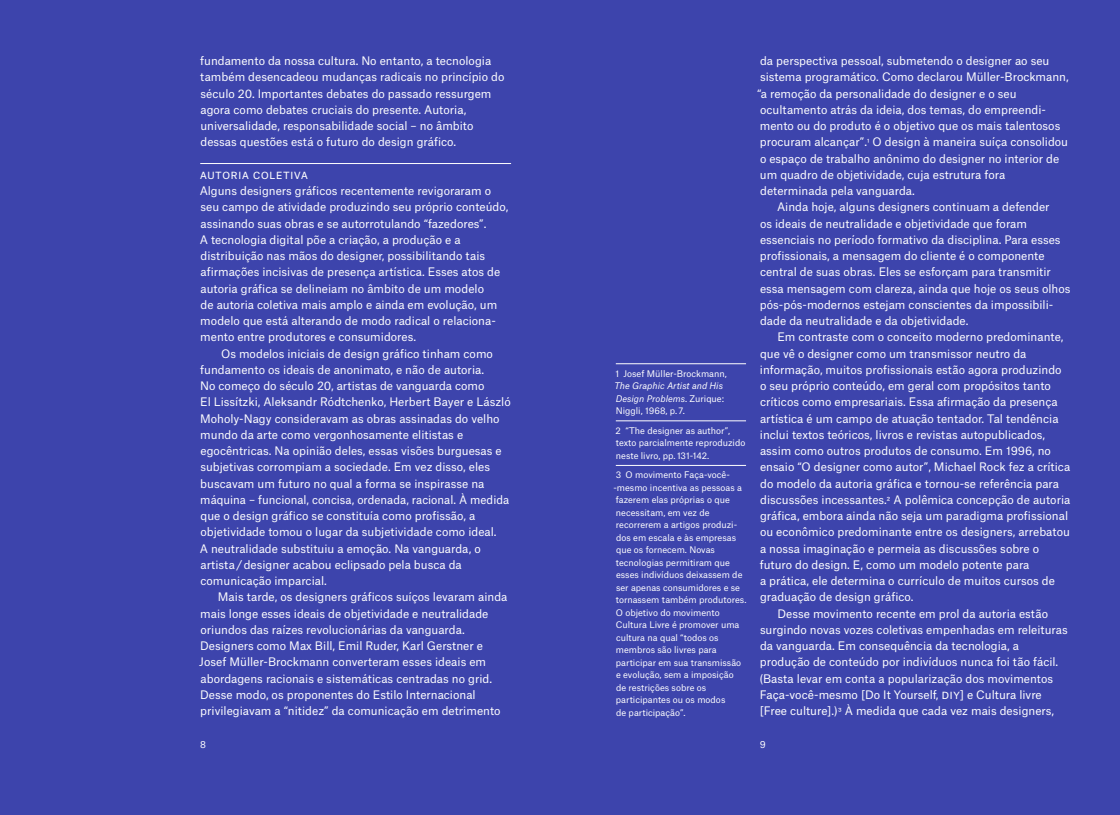
<style>
.page{position:relative;width:1120px;height:815px;background:#3d44ac}
.page>*{position:absolute;margin:0;border:0;box-sizing:border-box;transform-origin:0 0}
.t1{font:11.25px/16.2px "Atlas Grotesk";color:#fff}
.t2{font:9.38px "Atlas Grotesk";color:#fff}
.t3{font:8.75px/12.5px "Atlas Grotesk";color:#fff}
.t4{font:italic 8.75px/12.5px "Atlas Grotesk";color:#fff;text-align:justify}
.s1{font-style:normal}
.s2{font-size:8.75px}
</style>
<div class="page">
<hr style="left:616px;top:363px;width:130px;height:1px;background:#fff">
<hr style="left:616px;top:420px;width:130px;height:1px;background:#fff">
<hr style="left:616px;top:465px;width:130px;height:1px;background:#fff">
<hr style="left:200px;top:163px;width:311px;height:1px;background:#fff">
<p class="t1" style="left:200px;top:52px;width:306px">fundamento da nossa cultura. No entanto, a tecnologia também desencadeou mudanças radicais no princípio do século 20. Importantes debates do passado ressurgem agora como debates cruciais do presente. Autoria, universalidade, responsabilidade social – no âmbito dessas questões está o futuro do design gráfico.</p>
<p class="t1" style="left:200px;top:165px;width:310px">autoria coletiva<br>Alguns designers gráficos recentemente revigoraram o seu campo de atividade produzindo seu próprio conteúdo, assinando suas obras e se autorrotulando “fazedores”.<br>A tecnologia digital põe a criação, a produção e a distribuição nas mãos do designer, possibilitando tais afirmações incisivas de presença artística. Esses atos de autoria gráfica se delineiam no âmbito de um modelo<br>de autoria coletiva mais amplo e ainda em evolução, um modelo que está alterando de modo radical o relaciona&shy;mento entre produtores e consumidores.</p>
<p class="t1" style="left:200px;top:344px;width:312px;text-indent:21px">Os modelos iniciais de design gráfico tinham como fundamento os ideais de anonimato, e não de autoria.<br>No começo do século 20, artistas de vanguarda como<br>El Lissítzki, Aleksandr Ródtchenko, Herbert Bayer e László Moholy-Nagy consideravam as obras assinadas do velho mundo da arte como vergonhosamente elitistas e egocêntricas. Na opinião deles, essas visões burguesas e subjetivas corrompiam a sociedade. Em vez disso, eles buscavam um futuro no qual a forma se inspirasse na máquina – funcional, concisa, ordenada, racional. À medida que o design gráfico se constituía como profissão, a objetividade tomou o lugar da subjetividade como ideal.<br>A neutralidade substituiu a emoção. Na vanguarda, o artista / designer acabou eclipsado pela busca da comunicação imparcial.</p>
<p class="t1" style="left:199px;top:588px;width:310px;text-indent:19px">Mais tarde, os designers gráficos suíços levaram ainda mais longe esses ideais de objetividade e neutralidade oriundos das raízes revolucionárias da vanguarda.<br>Designers como Max Bill, Emil Ruder, Karl Gerstner e Josef Müller-Brockmann converteram esses ideais em abordagens racionais e sistemáticas centradas no grid.<br>Desse modo, os proponentes do Estilo Internacional privilegiavam a “nitidez” da comunicação em detrimento</p>
<p class="t3" style="left:615px;top:366px;width:113px">1 Josef Müller-Brockmann,</p>
<p class="t4" style="left:614px;top:379px;width:111px">The Graphic Artist and His Design Problems<span class="s1">. Zurique:<br>Niggli, 1968, p. 7.</span></p>
<p class="t3" style="left:615px;top:423px;width:131px">2 “The designer as author”, texto parcialmente reproduzido neste livro, pp. 131-142.</p>
<p class="t3" style="left:616px;top:468px;width:116px">3 O movimento Faça-você-</p>
<p class="t3" style="left:613px;top:480px;width:130px">-mesmo incentiva as pessoas a</p>
<p class="t3" style="left:616px;top:493px;width:115px">fazerem elas próprias o que</p>
<p class="t3" style="left:616px;top:505px;width:95px">necessitam, em vez de</p>
<p class="t3" style="left:616px;top:518px;width:123px">recorrerem a artigos produzi-</p>
<p class="t3" style="left:616px;top:530px;width:121px">dos em escala e às empresas</p>
<p class="t3" style="left:616px;top:543px;width:100px">que os fornecem. Novas</p>
<p class="t3" style="left:616px;top:555px;width:116px">tecnologias permitiram que</p>
<p class="t3" style="left:616px;top:568px;width:128px">esses indivíduos deixassem de</p>
<p class="t3" style="left:616px;top:580px;width:126px">ser apenas consumidores e se</p>
<p class="t3" style="left:616px;top:593px;width:132px">tornassem também produtores.</p>
<p class="t3" style="left:616px;top:605px;width:105px">O objetivo do movimento</p>
<p class="t3" style="left:616px;top:618px;width:125px">Cultura Livre é promover uma</p>
<p class="t3" style="left:616px;top:630px;width:104px">cultura na qual “todos os</p>
<p class="t3" style="left:616px;top:643px;width:102px">membros são livres para</p>
<p class="t3" style="left:616px;top:655px;width:127px">participar em sua transmissão</p>
<p class="t3" style="left:616px;top:668px;width:119px">e evolução, sem a imposição</p>
<p class="t3" style="left:616px;top:680px;width:92px">de restrições sobre os</p>
<p class="t3" style="left:616px;top:693px;width:111px">participantes ou os modos</p>
<p class="t3" style="left:616px;top:705px;width:71px">de participação”.</p>
<p class="t1" style="left:760px;top:52px;width:291px">da perspectiva pessoal, submetendo o designer ao seu</p>
<p class="t1" style="left:760px;top:68px;width:310px">sistema programático. Como declarou Müller-Brockmann,</p>
<p class="t1" style="left:757px;top:84px;width:261px">“a remoção da personalidade do designer e o seu</p>
<p class="t1" style="left:760px;top:100px;width:287px">ocultamento atrás da ideia, dos temas, do empreendi-</p>
<p class="t1" style="left:760px;top:117px;width:302px">mento ou do produto é o objetivo que os mais talentosos</p>
<p class="t1" style="left:760px;top:133px;width:310px">procuram alcançar”.<span class="s2">1</span> O design à maneira suíça consolidou</p>
<p class="t1" style="left:760px;top:149px;width:301px">o espaço de trabalho anônimo do designer no interior de</p>
<p class="t1" style="left:760px;top:165px;width:247px">um quadro de objetividade, cuja estrutura fora</p>
<p class="t1" style="left:760px;top:182px;width:156px">determinada pela vanguarda.</p>
<p class="t1" style="left:777px;top:198px;width:274px">Ainda hoje, alguns designers continuam a defender</p>
<p class="t1" style="left:760px;top:214px;width:269px">os ideais de neutralidade e objetividade que foram</p>
<p class="t1" style="left:760px;top:230px;width:302px">essenciais no período formativo da disciplina. Para esses</p>
<p class="t1" style="left:760px;top:247px;width:286px">profissionais, a mensagem do cliente é o componente</p>
<p class="t1" style="left:760px;top:263px;width:292px">central de suas obras. Eles se esforçam para transmitir</p>
<p class="t1" style="left:760px;top:279px;width:312px">essa mensagem com clareza, ainda que hoje os seus olhos</p>
<p class="t1" style="left:760px;top:295px;width:295px">pós-pós-modernos estejam conscientes da impossibili-</p>
<p class="t1" style="left:760px;top:311px;width:210px">dade da neutralidade e da objetividade.</p>
<p class="t1" style="left:777px;top:328px;width:287px">Em contraste com o conceito moderno predominante,</p>
<p class="t1" style="left:760px;top:344px;width:268px">que vê o designer como um transmissor neutro da</p>
<p class="t1" style="left:760px;top:360px;width:303px">informação, muitos profissionais estão agora produzindo</p>
<p class="t1" style="left:760px;top:376px;width:292px">o seu próprio conteúdo, em geral com propósitos tanto</p>
<p class="t1" style="left:760px;top:393px;width:299px">críticos como empresariais. Essa afirmação da presença</p>
<p class="t1" style="left:760px;top:409px;width:300px">artística é um campo de atuação tentador. Tal tendência</p>
<p class="t1" style="left:760px;top:425px;width:287px">inclui textos teóricos, livros e revistas autopublicados,</p>
<p class="t1" style="left:760px;top:441px;width:292px">assim como outros produtos de consumo. Em 1996, no</p>
<p class="t1" style="left:760px;top:458px;width:312px">ensaio “O designer como autor”, Michael Rock fez a crítica</p>
<p class="t1" style="left:760px;top:474px;width:300px">do modelo da autoria gráfica e tornou-se referência para</p>
<p class="t1" style="left:760px;top:490px;width:312px">discussões incessantes.<span class="s2">2</span> A polêmica concepção de autoria</p>
<p class="t1" style="left:760px;top:507px;width:310px">gráfica, embora ainda não seja um paradigma profissional</p>
<p class="t1" style="left:760px;top:523px;width:311px">ou econômico predominante entre os designers, arrebatou</p>
<p class="t1" style="left:760px;top:539px;width:281px">a nossa imaginação e permeia as discussões sobre o</p>
<p class="t1" style="left:760px;top:555px;width:271px">futuro do design. E, como um modelo potente para</p>
<p class="t1" style="left:760px;top:572px;width:296px">a prática, ele determina o currículo de muitos cursos de</p>
<p class="t1" style="left:760px;top:588px;width:155px">graduação de design gráfico.</p>
<p class="t1" style="left:777px;top:604px;width:272px">Desse movimento recente em prol da autoria estão</p>
<p class="t1" style="left:760px;top:620px;width:309px">surgindo novas vozes coletivas empenhadas em releituras</p>
<p class="t1" style="left:760px;top:636px;width:260px">da vanguarda. Em consequência da tecnologia, a</p>
<p class="t1" style="left:760px;top:653px;width:300px">produção de conteúdo por indivíduos nunca foi tão fácil.</p>
<p class="t1" style="left:759px;top:669px;width:295px">(Basta levar em conta a popularização dos movimentos</p>
<p class="t1" style="left:760px;top:685px;width:283px">Faça-você-mesmo [Do It Yourself, diy] e Cultura livre</p>
<p class="t1" style="left:759px;top:702px;width:296px">[Free culture].)<span class="s2">3</span> À medida que cada vez mais designers,</p>
<p class="t2" style="left:200px;top:737px;width:7px">8</p>
<p class="t2" style="left:760px;top:737px;width:8px">9</p>
</div>
